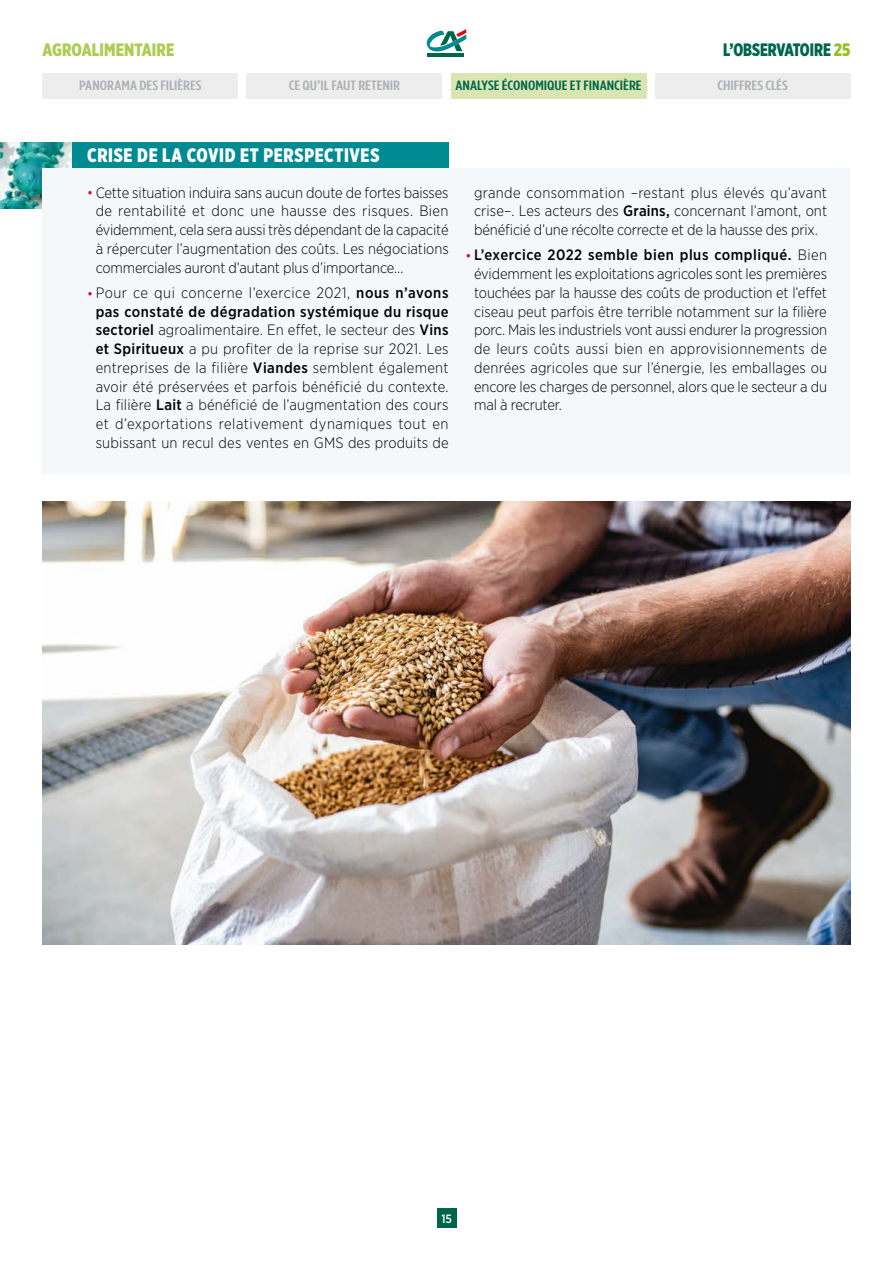
<style>
.page{position:relative;width:893px;height:1263px;background:#fff}
.page>*{position:absolute;margin:0;border:0;box-sizing:border-box;transform-origin:0 0}
.t1{font:900 19.5px "Gotham X Narrow";letter-spacing:.035em;color:#fff}
.t2{font:900 18px "Gotham X Narrow";color:#00664b;scale:.95 1}
.t3{font:900 18px "Gotham X Narrow";letter-spacing:.005em;color:#aecc53}
.t4{font:300 15px/18.8px "Gotham Narrow";letter-spacing:.01em;color:#000;text-align:justify}
.t5{font:500 13.5px "Gotham Condensed";color:#acb1b4;scale:1.3 1}
.t6{font:500 13.5px "Gotham Condensed";color:#00664b;scale:1.3 1}
.t7{font:500 12px "Gotham Narrow";color:#fff}
.s1{color:#95c11f}
.s2{color:#e30613}
.s3{font-weight:500}
</style>
<div class="page">
<div style="left:247px;top:73px;width:195px;height:26px;background:#ededed"></div>
<div style="left:451px;top:73px;width:195px;height:26px;background:#d9e6b1"></div>
<div style="left:655px;top:73px;width:195px;height:26px;background:#ededed"></div>
<div style="left:43px;top:73px;width:195px;height:26px;background:#ededed"></div>
<hr style="left:427px;top:53px;width:37px;height:4px;background:#00664b">
<svg style="left:426px;top:29px;width:40px;height:23px"></svg>
<div style="left:437px;top:1209px;width:19px;height:19px;background:#00664b"></div>
<img style="left:0;top:142px;width:72px;height:66px">
<div style="left:43px;top:168px;width:807px;height:305px;background:#f4f8fa"></div>
<div style="left:72px;top:142px;width:377px;height:26px;background:#008b92"></div>
<img style="left:43px;top:502px;width:807px;height:443px">
<p class="t3" style="left:43px;top:38px;width:133px">AGROALIMENTAIRE</p>
<p class="t2" style="left:723px;top:38px;width:135px">L’OBSERVATOIRE <span class="s1">25</span></p>
<p class="t5" style="left:79px;top:78px;width:96px">PANORAMA DES FILIÈRES</p>
<p class="t5" style="left:289px;top:78px;width:87px">CE QU’IL FAUT RETENIR</p>
<p class="t6" style="left:455px;top:78px;width:145px">ANALYSE ÉCONOMIQUE ET FINANCIÈRE</p>
<p class="t5" style="left:717px;top:78px;width:56px">CHIFFRES CLÉS</p>
<h1 class="t1" style="left:87px;top:143px;width:294px">CRISE DE LA COVID ET PERSPECTIVES</h1>
<p class="t4" style="left:96px;top:183px;width:355px;text-indent:-9px"><span class="s2">•</span> Cette situation induira sans aucun doute de fortes baisses de rentabilité et donc une hausse des risques. Bien évidemment, cela sera aussi très dépendant de la capacité à répercuter l’augmentation des coûts. Les négociations commerciales auront d’autant plus d’importance…</p>
<p class="t4" style="left:87px;top:283px;width:363px;text-align:center"><span class="s2">•</span> Pour ce qui concerne l’exercice 2021, <span class="s3">nous n’avons pas constaté de dégradation systémique du risque sectoriel</span> agroalimentaire. En effet, le secteur des <span class="s3">Vins et Spiritueux</span> a pu profiter de la reprise sur 2021. Les entreprises de la filière <span class="s3">Viandes</span> semblent également avoir été préservées et parfois bénéficié du contexte.<br>La filière <span class="s3">Lait</span> a bénéficié de l’augmentation des cours et d’exportations relativement dynamiques tout en subissant un recul des ventes en GMS des produits de</p>
<p class="t4" style="left:474px;top:183px;width:354px">grande consommation –restant plus élevés qu’avant crise–. Les acteurs des <span class="s3">Grains,</span> concernant l’amont, ont bénéficié d’une récolte correcte et de la hausse des prix.</p>
<p class="t4" style="left:474px;top:245px;width:354px;text-indent:-9px"><span class="s2">•</span> <span class="s3">L’exercice 2022 semble bien plus compliqué.</span> Bien évidemment les exploitations agricoles sont les premières touchées par la hausse des coûts de production et l’effet ciseau peut parfois être terrible notamment sur la filière porc. Mais les industriels vont aussi endurer la progression de leurs coûts aussi bien en approvisionnements de denrées agricoles que sur l’énergie, les emballages ou encore les charges de personnel, alors que le secteur a du mal à recruter.</p>
<p class="t7" style="left:441px;top:1211px;width:12px">15</p>
</div>
